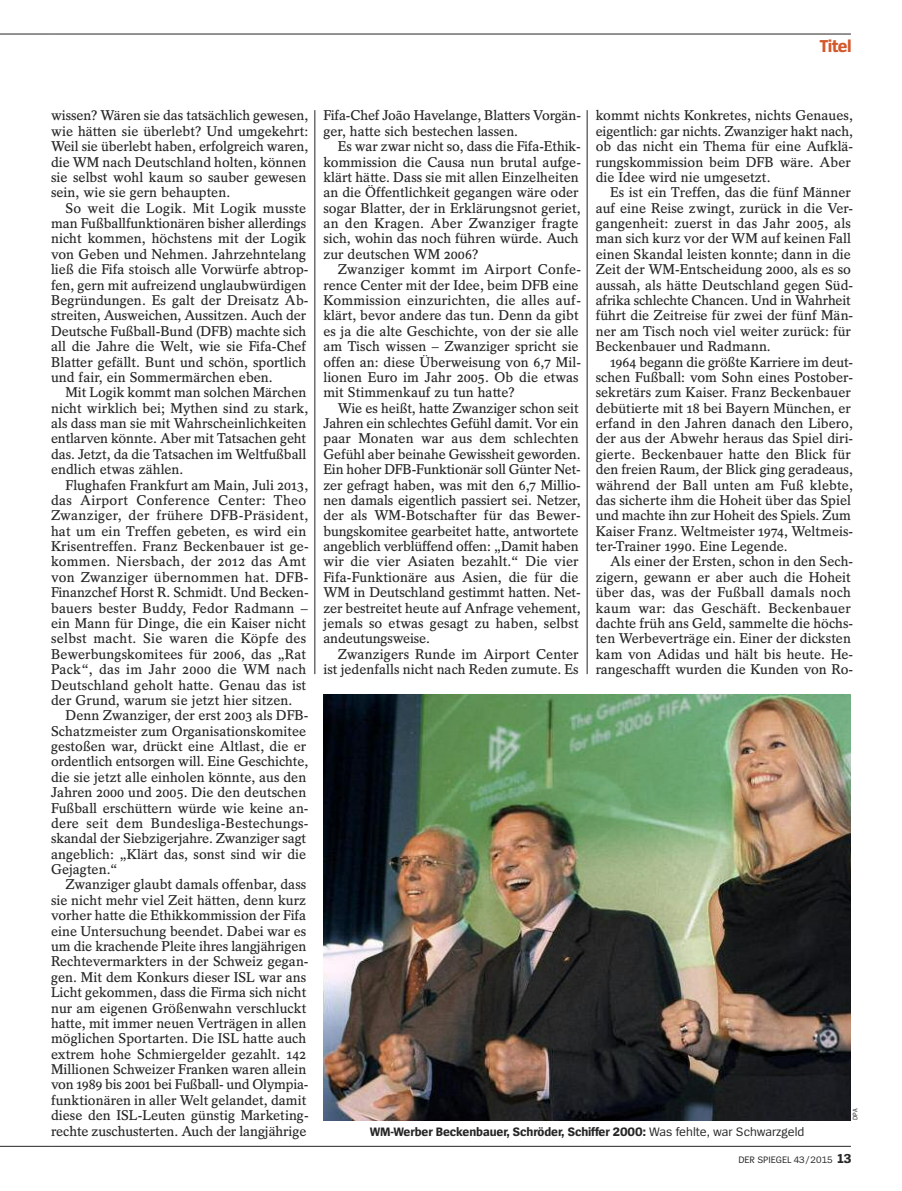
<style>
.page{position:relative;width:902px;height:1191px;background:#fff}
.page>*{position:absolute;margin:0;border:0;box-sizing:border-box;transform-origin:0 0}
.t1{font:700 18px "Spiegel Sans";letter-spacing:-.025em;color:#d3592c}
.t2{font:600 14.1px/15.5px "Spiegel Serif";color:#272627}
.t3{font:700 12.75px "Spiegel Sans";letter-spacing:-.01em;color:#272627}
.t4{font:9.75px "Spiegel Sans";letter-spacing:-.005em;color:#272627}
.t5{font:6.75px "Spiegel Sans";color:#272627}
.s1{font-weight:400}
.s2{font-weight:700;font-size:13.5px}
</style>
<div class="page">
<hr style="left:51px;top:34px;width:799px;height:1px;background:#272627">
<hr style="left:0;top:34px;width:51px;height:1px;background:#272627">
<hr style="left:0;top:1146px;width:51px;height:1px;background:#272627">
<hr style="left:51px;top:1146px;width:799px;height:1px;background:#272627">
<hr style="left:314px;top:110px;width:1px;height:564px;background:#272627">
<hr style="left:587px;top:110px;width:1px;height:564px;background:#272627">
<img style="left:323px;top:694px;width:527px;height:426px">
<p class="t1" style="left:819px;top:39px;width:33px">Titel</p>
<p class="t2" style="left:51px;top:109px;width:259px">wissen? Wären sie das tatsächlich gewesen, wie hätten sie überlebt? Und umgekehrt:<br>Weil sie überlebt haben, erfolgreich waren, die WM nach Deutschland holten, können sie selbst wohl kaum so sauber gewesen sein, wie sie gern behaupten.</p>
<p class="t2" style="left:51px;top:202px;width:259px;text-indent:14px">So weit die Logik. Mit Logik musste man Fußballfunktionären bisher allerdings nicht kommen, höchstens mit der Logik von Geben und Nehmen. Jahrzehntelang ließ die Fifa stoisch alle Vorwürfe abtrop&shy;fen, gern mit aufreizend unglaubwürdigen Begründungen. Es galt der Dreisatz Ab&shy;streiten, Ausweichen, Aussitzen. Auch der Deutsche Fußball-Bund (DFB) machte sich all die Jahre die Welt, wie sie Fifa-Chef Blatter gefällt. Bunt und schön, sportlich und fair, ein Sommermärchen eben.</p>
<p class="t2" style="left:51px;top:386px;width:259px;text-indent:14px">Mit Logik kommt man solchen Märchen nicht wirklich bei; Mythen sind zu stark, als dass man sie mit Wahrscheinlichkeiten entlarven könnte. Aber mit Tatsachen geht das. Jetzt, da die Tatsachen im Weltfußball endlich etwas zählen.</p>
<p class="t2" style="left:51px;top:478px;width:259px;text-indent:14px">Flughafen Frankfurt am Main, Juli 2013, das Airport Conference Center: Theo Zwanziger, der frühere DFB-Präsident, hat um ein Treffen gebeten, es wird ein Krisentreffen. Franz Beckenbauer ist ge&shy;kommen. Niersbach, der 2012 das Amt von Zwanziger übernommen hat. DFB-Finanzchef Horst R. Schmidt. Und Becken&shy;bauers bester Buddy, Fedor Radmann – ein Mann für Dinge, die ein Kaiser nicht selbst macht. Sie waren die Köpfe des Bewerbungskomitees für 2006, das „Rat Pack“, das im Jahr 2000 die WM nach Deutschland geholt hatte. Genau das ist der Grund, warum sie jetzt hier sitzen.</p>
<p class="t2" style="left:51px;top:709px;width:259px;text-indent:14px">Denn Zwanziger, der erst 2003 als DFB-Schatzmeister zum Organisationskomitee gestoßen war, drückt eine Altlast, die er ordentlich entsorgen will. Eine Geschichte, die sie jetzt alle einholen könnte, aus den Jahren 2000 und 2005. Die den deutschen Fußball erschüttern würde wie keine an&shy;dere seit dem Bundesliga-Bestechungs&shy;skandal der Siebzigerjahre. Zwanziger sagt angeblich: „Klärt das, sonst sind wir die Gejagten.“</p>
<p class="t2" style="left:51px;top:878px;width:259px;text-indent:14px">Zwanziger glaubt damals offenbar, dass sie nicht mehr viel Zeit hätten, denn kurz vorher hatte die Ethikkommission der Fifa eine Untersuchung beendet. Dabei war es um die krachende Pleite ihres langjährigen Rechtevermarkters in der Schweiz gegan&shy;gen. Mit dem Konkurs dieser ISL war ans Licht gekommen, dass die Firma sich nicht nur am eigenen Größenwahn verschluckt hatte, mit immer neuen Verträgen in allen möglichen Sportarten. Die ISL hatte auch extrem hohe Schmiergelder gezahlt. 142<br>Millionen Schweizer Franken waren allein von 1989 bis 2001 bei Fußball- und Olympia&shy;funktionären in aller Welt gelandet, damit diese den ISL-Leuten günstig Marketing&shy;rechte zuschusterten. Auch der langjährige</p>
<p class="t2" style="left:323px;top:109px;width:259px">Fifa-Chef João Havelange, Blatters Vorgän&shy;ger, hatte sich bestechen lassen.</p>
<p class="t2" style="left:323px;top:140px;width:259px;text-indent:14px">Es war zwar nicht so, dass die Fifa-Ethik&shy;kommission die Causa nun brutal aufge&shy;klärt hätte. Dass sie mit allen Einzelheiten an die Öffentlichkeit gegangen wäre oder sogar Blatter, der in Erklärungsnot geriet, an den Kragen. Aber Zwanziger fragte sich, wohin das noch führen würde. Auch zur deutschen WM 2006?</p>
<p class="t2" style="left:323px;top:263px;width:259px;text-indent:14px">Zwanziger kommt im Airport Confe&shy;rence Center mit der Idee, beim DFB eine Kommission einzurichten, die alles auf&shy;klärt, bevor andere das tun. Denn da gibt es ja die alte Geschichte, von der sie alle am Tisch wissen – Zwanziger spricht sie offen an: diese Überweisung von 6,7 Mil&shy;lionen Euro im Jahr 2005. Ob die etwas mit Stimmenkauf zu tun hatte?</p>
<p class="t2" style="left:323px;top:401px;width:259px;text-indent:14px">Wie es heißt, hatte Zwanziger schon seit Jahren ein schlechtes Gefühl damit. Vor ein paar Monaten war aus dem schlechten Gefühl aber beinahe Gewissheit geworden.<br>Ein hoher DFB-Funktionär soll Günter Net&shy;zer gefragt haben, was mit den 6,7 Millio&shy;nen damals eigentlich passiert sei. Netzer, der als WM-Botschafter für das Bewer&shy;bungskomitee gearbeitet hatte, antwortete angeblich verblüffend offen: „Damit haben wir die vier Asiaten bezahlt.“ Die vier Fifa-Funktionäre aus Asien, die für die WM in Deutschland gestimmt hatten. Net&shy;zer bestreitet heute auf Anfrage vehement, jemals so etwas gesagt zu haben, selbst andeutungsweise.</p>
<p class="t2" style="left:323px;top:647px;width:257px;text-align:right">Zwanzigers Runde im Airport Center ist jedenfalls nicht nach Reden zumute. Es</p>
<p class="t2" style="left:595px;top:109px;width:259px">kommt nichts Konkretes, nichts Genaues, eigentlich: gar nichts. Zwanziger hakt nach, ob das nicht ein Thema für eine Aufklä&shy;rungskommission beim DFB wäre. Aber die Idee wird nie umgesetzt.</p>
<p class="t2" style="left:595px;top:186px;width:259px;text-indent:14px">Es ist ein Treffen, das die fünf Männer auf eine Reise zwingt, zurück in die Ver&shy;gangenheit: zuerst in das Jahr 2005, als man sich kurz vor der WM auf keinen Fall einen Skandal leisten konnte; dann in die Zeit der WM-Entscheidung 2000, als es so aussah, als hätte Deutschland gegen Süd&shy;afrika schlechte Chancen. Und in Wahrheit führt die Zeitreise für zwei der fünf Män&shy;ner am Tisch noch viel weiter zurück: für Beckenbauer und Radmann.</p>
<p class="t2" style="left:595px;top:355px;width:259px;text-indent:14px">1964 begann die größte Karriere im deut&shy;schen Fußball: vom Sohn eines Postober&shy;sekretärs zum Kaiser. Franz Beckenbauer debütierte mit 18 bei Bayern München, er erfand in den Jahren danach den Libero, der aus der Abwehr heraus das Spiel diri&shy;gierte. Beckenbauer hatte den Blick für den freien Raum, der Blick ging geradeaus, während der Ball unten am Fuß klebte, das sicherte ihm die Hoheit über das Spiel und machte ihn zur Hoheit des Spiels. Zum Kaiser Franz. Weltmeister 1974, Weltmeis&shy;ter-Trainer 1990. Eine Legende.</p>
<p class="t2" style="left:595px;top:555px;width:259px;text-indent:14px">Als einer der Ersten, schon in den Sech&shy;zigern, gewann er aber auch die Hoheit über das, was der Fußball damals noch kaum war: das Geschäft. Beckenbauer dachte früh ans Geld, sammelte die höchs&shy;ten Werbeverträge ein. Einer der dicksten kam von Adidas und hält bis heute. He&shy;rangeschafft wurden die Kunden von Ro-</p>
<p class="t5" style="left:852px;top:1120px;width:13px;rotate:-90deg">DPA</p>
<p class="t3" style="left:370px;top:1126px;width:436px">WM-Werber Beckenbauer, Schröder, Schiffer 2000: <span class="s1">Was fehlte, war Schwarzgeld</span></p>
<p class="t4" style="left:738px;top:1156px;width:114px">DER SPIEGEL 43/2015 <span class="s2">13</span></p>
</div>
